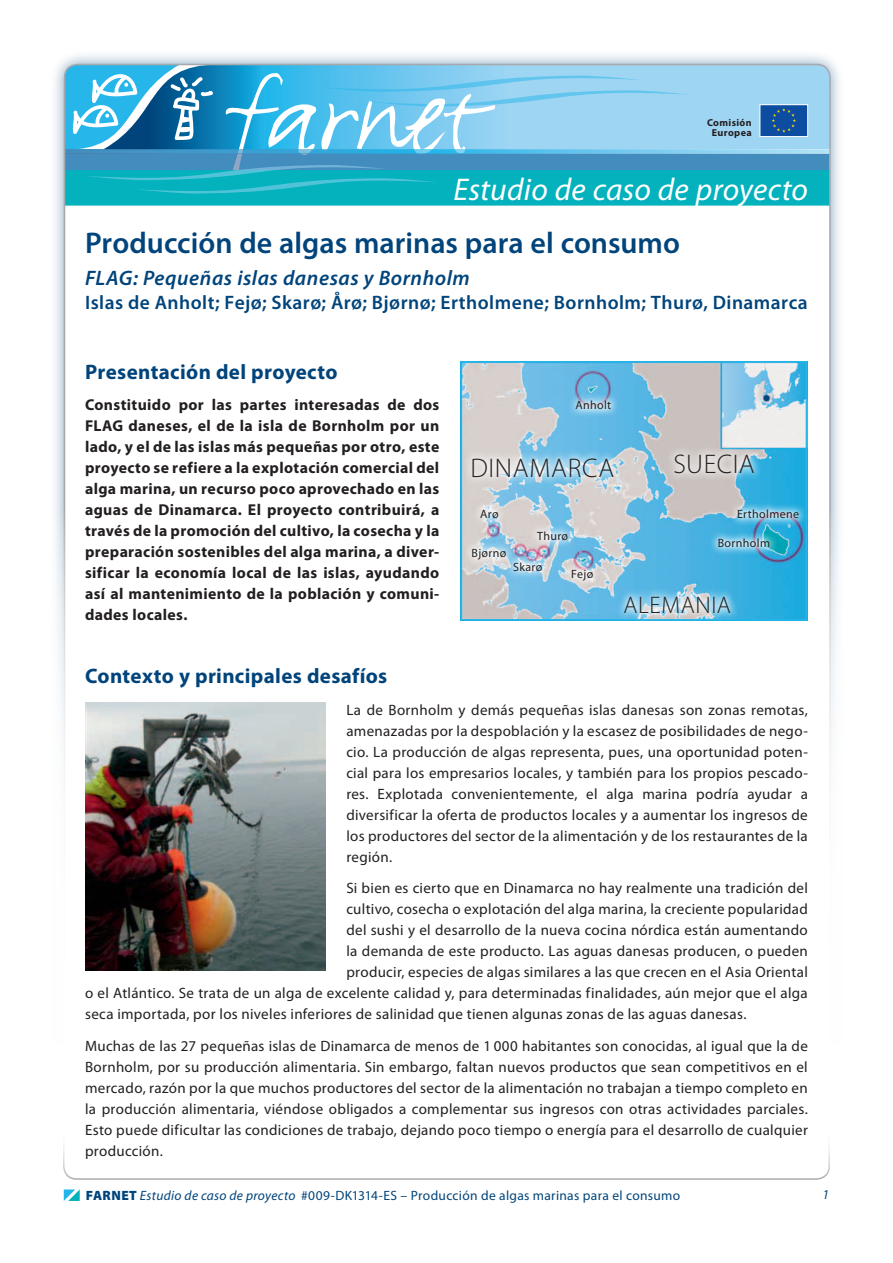
<style>
.page{position:relative;width:893px;height:1263px;background:#fff}
.page>*{position:absolute;margin:0;border:0;box-sizing:border-box;transform-origin:0 0}
.t1{font:italic 31.5px "Myriad Pro";letter-spacing:.005em;color:#fff}
.t2{font:600 30px "Myriad Pro";color:#00447b}
.t3{font:300 27px "Myriad Pro";letter-spacing:.025em;color:#231f20}
.t4{font:300 24px "Myriad Pro";letter-spacing:.025em;color:#231f20}
.t5{font:700 21px "Myriad Pro";letter-spacing:.015em;color:#00447b}
.t6{font:italic 600 21px "Myriad Pro";letter-spacing:.025em;color:#00447b}
.t7{font:600 19.5px "Myriad Pro";letter-spacing:.025em;color:#00447b}
.t8{font:700 15.75px/21px "Myriad Pro";letter-spacing:.02em;color:#231f20;text-align:justify}
.t9{font:15px/21px "Myriad Pro";letter-spacing:.02em;color:#231f20;text-align:justify}
.t10{font:13.5px "Myriad Pro";letter-spacing:.02em;color:#00447b}
.t11{font:italic 13.5px "Myriad Pro";color:#00447b}
.t12{font:12px "Myriad Pro";letter-spacing:.03em;color:#231f20}
.t13{font:700 10.05px/10.1px "Myriad Pro";letter-spacing:.035em;color:#231f20;text-align:center}
.s1{font-weight:900}
.s2{font-style:italic}
</style>
<div class="page">
<div style="left:49px;top:49px;width:796px;height:1166px;background:#00447b;opacity:.5"></div>
<div style="left:65px;top:65px;width:765px;height:1135px;background:#fff;border-radius:13px"></div>
<div style="left:691px;top:65px;width:139px;height:85px;background:#9ed5f3"></div>
<div style="left:65px;top:154px;width:765px;height:17px;background:#438dbe"></div>
<svg style="left:691px;top:150px;width:137px;height:4px"></svg>
<div style="left:65px;top:170px;width:765px;height:36px;background:#03b2bd;border:2px solid #03b2bd"></div>
<div style="left:0;top:510px;width:893px;height:753px;background:#fff"></div>
<svg style="left:65px;top:65px;width:626px;height:132px"></svg>
<svg style="left:63px;top:1146px;width:767px;height:34px"></svg>
<svg style="left:64px;top:1189px;width:16px;height:12px"></svg>
<div style="left:760px;top:105px;width:48px;height:32px;background:#0d4da1"></div>
<svg style="left:772px;top:108px;width:24px;height:25px"></svg>
<div style="left:760px;top:104px;width:48px;height:33px;border:1px solid #fff"></div>
<img style="left:85px;top:703px;width:240px;height:267px">
<img style="left:464px;top:364px;width:340px;height:253px">
<div style="left:461px;top:361px;width:346px;height:259px;border:2px solid #26b6ea"></div>
<svg style="left:567px;top:392px;width:53px;height:26px"></svg>
<svg style="left:709px;top:530px;width:69px;height:26px"></svg>
<svg style="left:463px;top:540px;width:52px;height:28px"></svg>
<svg style="left:505px;top:553px;width:46px;height:27px"></svg>
<svg style="left:529px;top:522px;width:47px;height:27px"></svg>
<svg style="left:472px;top:501px;width:35px;height:26px"></svg>
<svg style="left:563px;top:561px;width:38px;height:28px"></svg>
<svg style="left:729px;top:501px;width:78px;height:26px"></svg>
<svg style="left:463px;top:449px;width:159px;height:37px"></svg>
<svg style="left:666px;top:445px;width:97px;height:37px"></svg>
<svg style="left:615px;top:587px;width:124px;height:34px"></svg>
<p class="t13" style="left:707px;top:117px;width:46px">Comisión<br>Europea</p>
<h1 class="t1" style="left:453px;top:170px;width:356px">Estudio de caso de proyecto</h1>
<h2 class="t2" style="left:85px;top:223px;width:596px">Producción de algas marinas para el consumo</h2>
<h3 class="t6" style="left:85px;top:265px;width:386px">FLAG: Pequeñas islas danesas y Bornholm</h3>
<h3 class="t7" style="left:85px;top:290px;width:724px">Islas de Anholt; Fejø; Skarø; Årø; Bjørnø; Ertholmene; Bornholm; Thurø, Dinamarca</h3>
<h3 class="t5" style="left:85px;top:358px;width:254px">Presentación del proyecto</h3>
<p class="t8" style="left:85px;top:394px;width:356px">Constituido por las partes interesadas de dos FLAG daneses, el de la isla de Bornholm por un lado, y el de las islas más pequeñas por otro, este proyecto se refiere a la explotación comercial del alga marina, un recurso poco aprovechado en las aguas de Dinamarca. El proyecto contribuirá, a través de la promoción del cultivo, la cosecha y la preparación sostenibles del alga marina, a diver&shy;sificar la economía local de las islas, ayudando así al mantenimiento de la población y comuni&shy;dades locales.</p>
<p class="t12" style="left:575px;top:398px;width:37px">Anholt</p>
<h3 class="t3" style="left:470px;top:451px;width:146px">DINAMARCA</h3>
<h3 class="t3" style="left:673px;top:447px;width:83px">SUECIA</h3>
<p class="t12" style="left:480px;top:507px;width:20px">Arø</p>
<p class="t12" style="left:472px;top:546px;width:36px">Bjørnø</p>
<p class="t12" style="left:537px;top:528px;width:33px">Thurø</p>
<p class="t12" style="left:513px;top:559px;width:31px">Skarø</p>
<p class="t12" style="left:571px;top:567px;width:24px">Fejø</p>
<p class="t12" style="left:737px;top:507px;width:63px">Ertholmene</p>
<p class="t12" style="left:718px;top:536px;width:54px">Bornholm</p>
<h3 class="t4" style="left:624px;top:590px;width:109px">ALEMANIA</h3>
<h3 class="t5" style="left:85px;top:662px;width:304px">Contexto y principales desafíos</h3>
<p class="t9" style="left:346px;top:699px;width:463px">La de Bornholm y demás pequeñas islas danesas son zonas remotas, amenazadas por la despoblación y la escasez de posibilidades de nego&shy;cio. La producción de algas representa, pues, una oportunidad poten&shy;cial para los empresarios locales, y también para los propios pescado&shy;res. Explotada convenientemente, el alga marina podría ayudar a diversificar la oferta de productos locales y a aumentar los ingresos de los productores del sector de la alimentación y de los restaurantes de la región.</p>
<p class="t9" style="left:346px;top:877px;width:463px">Si bien es cierto que en Dinamarca no hay realmente una tradición del</p>
<p class="t9" style="left:346px;top:898px;width:463px">cultivo, cosecha o explotación del alga marina, la creciente popularidad</p>
<p class="t9" style="left:346px;top:919px;width:463px">del sushi y el desarrollo de la nueva cocina nórdica están aumentando</p>
<p class="t9" style="left:346px;top:940px;width:463px">la demanda de este producto. Las aguas danesas producen, o pueden</p>
<p class="t9" style="left:346px;top:961px;width:463px">producir, especies de algas similares a las que crecen en el Asia Oriental</p>
<p class="t9" style="left:85px;top:982px;width:724px">o el Atlántico. Se trata de un alga de excelente calidad y, para determinadas finalidades, aún mejor que el alga</p>
<p class="t9" style="left:85px;top:1003px;width:663px">seca importada, por los niveles inferiores de salinidad que tienen algunas zonas de las aguas danesas.</p>
<p class="t9" style="left:85px;top:1035px;width:724px">Muchas de las 27 pequeñas islas de Dinamarca de menos de 1 000 habitantes son conocidas, al igual que la de Bornholm, por su producción alimentaria. Sin embargo, faltan nuevos productos que sean competitivos en el mercado, razón por la que muchos productores del sector de la alimentación no trabajan a tiempo completo en la producción alimentaria, viéndose obligados a complementar sus ingresos con otras actividades parciales.<br>Esto puede dificultar las condiciones de trabajo, dejando poco tiempo o energía para el desarrollo de cualquier producción.</p>
<p class="t10" style="left:86px;top:1187px;width:596px"><span class="s1">FARNET</span> <span class="s2">Estudio de caso de proyecto</span> #009-DK1314-ES – Producción de algas marinas para el consumo</p>
<p class="t11" style="left:822px;top:1186px;width:8px">1</p>
</div>
